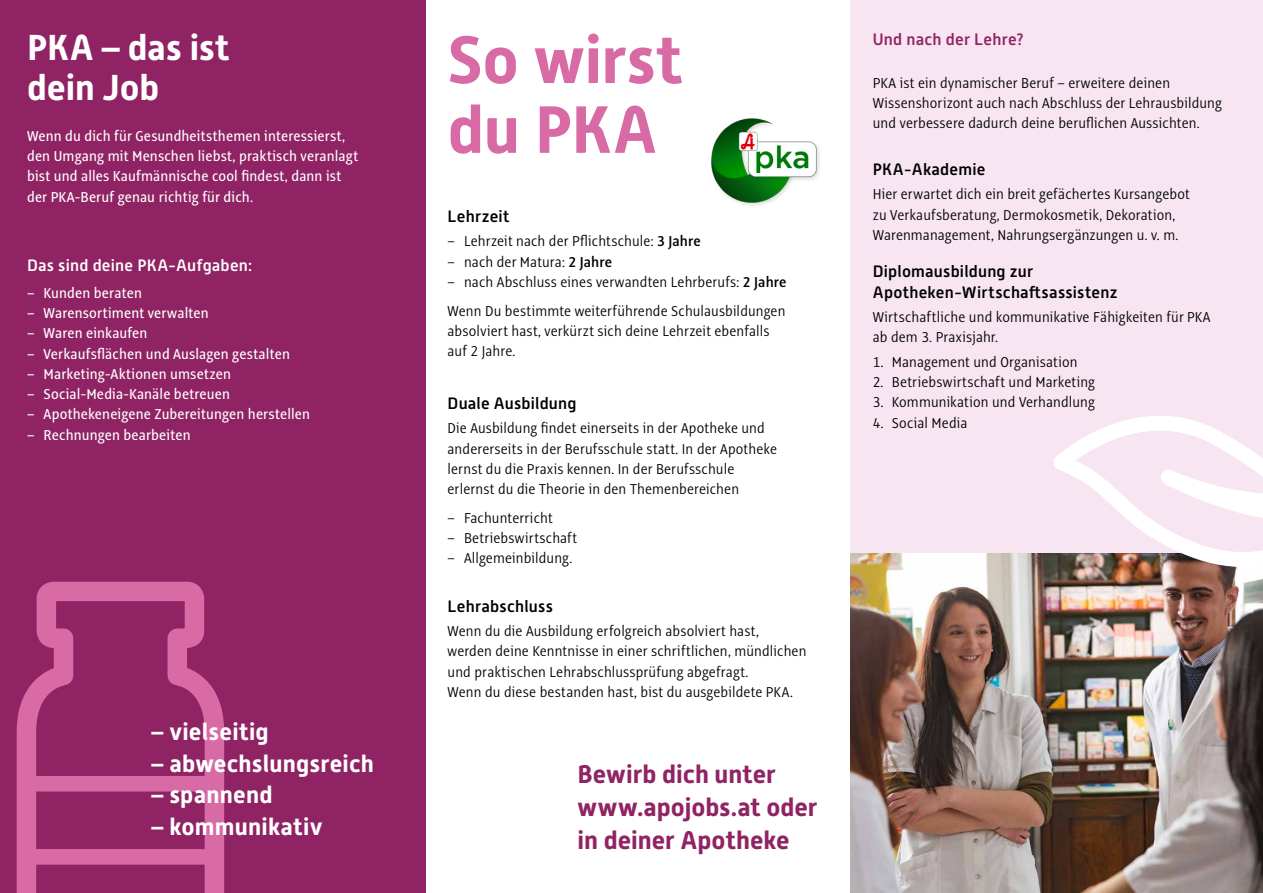
<style>
.page{position:relative;width:1263px;height:893px;background:#fff}
.page>*{position:absolute;margin:0;border:0;box-sizing:border-box;transform-origin:0 0}
.t1{font:700 66.6px/69.8px "Alwyn New";letter-spacing:-.005em;color:#d86aa6}
.t2{font:700 36px/40.2px "Alwyn New";letter-spacing:-.005em;color:#fff}
.t3{font:700 25.5px/33px "Alwyn New";color:#902364}
.t4{font:700 24px "Alwyn New";letter-spacing:.01em;color:#fff}
.t5{font:500 16.5px/21px "Alwyn New";letter-spacing:.015em;color:#000}
.t6{font:500 16.5px "Alwyn New";letter-spacing:.015em;color:#fff}
.t7{font:500 16.5px "Alwyn New";letter-spacing:.015em;color:#902364}
.t8{font:300 15.75px/20.2px "Alto Con";letter-spacing:.01em;color:#000}
.t9{font:500 15.75px/20.2px "Alto Con";letter-spacing:.01em;color:#fff}
.s1{font-weight:600}
</style>
<div class="page">
<div style="left:850px;top:0;width:413px;height:563px;background:#f7e5f1"></div>
<div style="left:0;top:0;width:425px;height:893px;background:#902364"></div>
<svg style="left:16px;top:581px;width:209px;height:312px"></svg>
<div style="left:19px;top:776px;width:203px;height:89px;border:16px solid #d86aa6"></div>
<img style="left:711px;top:118px;width:109px;height:88px">
<img style="left:850px;top:554px;width:413px;height:339px">
<svg style="left:1046px;top:416px;width:217px;height:169px"></svg>
<h2 class="t2" style="left:27px;top:27px;width:204px">PKA – das ist dein Job</h2>
<h1 class="t1" style="left:448px;top:25px;width:236px">So wirst du PKA</h1>
<p class="t9" style="left:27px;top:125px;width:333px">Wenn du dich für Gesundheitsthemen interessierst, den Umgang mit Menschen liebst, praktisch veranlagt bist und alles Kaufmännische cool findest, dann ist der PKA-Beruf genau richtig für dich.</p>
<p class="t6" style="left:27px;top:256px;width:227px">Das sind deine PKA-Aufgaben:</p>
<p class="t9" style="left:27px;top:282px;width:116px">– Kunden beraten</p>
<p class="t9" style="left:27px;top:303px;width:183px">– Warensortiment verwalten</p>
<p class="t9" style="left:27px;top:323px;width:122px">– Waren einkaufen</p>
<p class="t9" style="left:27px;top:343px;width:264px">– Verkaufsflächen und Auslagen gestalten</p>
<p class="t9" style="left:27px;top:363px;width:205px">– Marketing-Aktionen umsetzen</p>
<p class="t9" style="left:27px;top:384px;width:204px">– Social-Media-Kanäle betreuen</p>
<p class="t9" style="left:27px;top:404px;width:284px">– Apothekeneigene Zubereitungen herstellen</p>
<p class="t9" style="left:27px;top:424px;width:165px">– Rechnungen bearbeiten</p>
<h3 class="t4" style="left:152px;top:718px;width:119px">– vielseitig</h3>
<h3 class="t4" style="left:152px;top:749px;width:224px">– abwechslungsreich</h3>
<h3 class="t4" style="left:152px;top:781px;width:123px">– spannend</h3>
<h3 class="t4" style="left:152px;top:812px;width:173px">– kommunikativ</h3>
<p class="t5" style="left:448px;top:206px;width:63px">Lehrzeit</p>
<p class="t8" style="left:448px;top:231px;width:255px">– Lehrzeit nach der Pflichtschule: <span class="s1">3 Jahre</span></p>
<p class="t8" style="left:448px;top:251px;width:166px">– nach der Matura: <span class="s1">2 Jahre</span></p>
<p class="t8" style="left:448px;top:267px;width:340px;line-height:28.8px">– nach Abschluss eines verwandten Lehrberufs: <span class="s1">2 Jahre<br></span>Wenn Du bestimmte weiterführende Schulausbildungen</p>
<p class="t8" style="left:448px;top:321px;width:323px">absolviert hast, verkürzt sich deine Lehrzeit ebenfalls auf 2 Jahre.</p>
<p class="t5" style="left:448px;top:393px;width:131px">Duale Ausbildung</p>
<p class="t8" style="left:448px;top:418px;width:331px">Die Ausbildung findet einerseits in der Apotheke und andererseits in der Berufsschule statt. In der Apotheke lernst du die Praxis kennen. In der Berufsschule erlernst du die Theorie in den Themenbereichen</p>
<p class="t8" style="left:448px;top:507px;width:107px">– Fachunterricht</p>
<p class="t8" style="left:448px;top:528px;width:131px">– Betriebswirtschaft</p>
<p class="t8" style="left:448px;top:548px;width:126px">– Allgemeinbildung.</p>
<p class="t5" style="left:448px;top:595px;width:107px">Lehrabschluss</p>
<p class="t8" style="left:448px;top:621px;width:360px">Wenn du die Ausbildung erfolgreich absolviert hast, werden deine Kenntnisse in einer schriftlichen, mündlichen und praktischen Lehrabschlussprüfung abgefragt.<br>Wenn du diese bestanden hast, bist du ausgebildete PKA.</p>
<h3 class="t3" style="left:578px;top:757px;width:241px">Bewirb dich unter www.apojobs.at oder in deiner Apotheke</h3>
<p class="t7" style="left:873px;top:30px;width:153px">Und nach der Lehre?</p>
<p class="t8" style="left:873px;top:73px;width:350px">PKA ist ein dynamischer Beruf – erweitere deinen<br>Wissenshorizont auch nach Abschluss der Lehrausbildung und verbessere dadurch deine beruflichen Aussichten.</p>
<p class="t5" style="left:873px;top:159px;width:114px">PKA-Akademie</p>
<p class="t8" style="left:873px;top:184px;width:318px">Hier erwartet dich ein breit gefächertes Kursangebot zu Verkaufsberatung, Dermokosmetik, Dekoration,<br>Warenmanagement, Nahrungsergänzungen u. v. m.</p>
<p class="t5" style="left:873px;top:260px;width:246px">Diplomausbildung zur<br>Apotheken-Wirtschaftsassistenz</p>
<p class="t8" style="left:873px;top:307px;width:339px">Wirtschaftliche und kommunikative Fähigkeiten für PKA ab dem 3. Praxisjahr.</p>
<p class="t8" style="left:873px;top:351px;width:206px">1. Management und Organisation</p>
<p class="t8" style="left:873px;top:372px;width:224px">2. Betriebswirtschaft und Marketing</p>
<p class="t8" style="left:873px;top:392px;width:224px">3. Kommunikation und Verhandlung</p>
<p class="t8" style="left:873px;top:412px;width:96px">4. Social Media</p>
</div>
